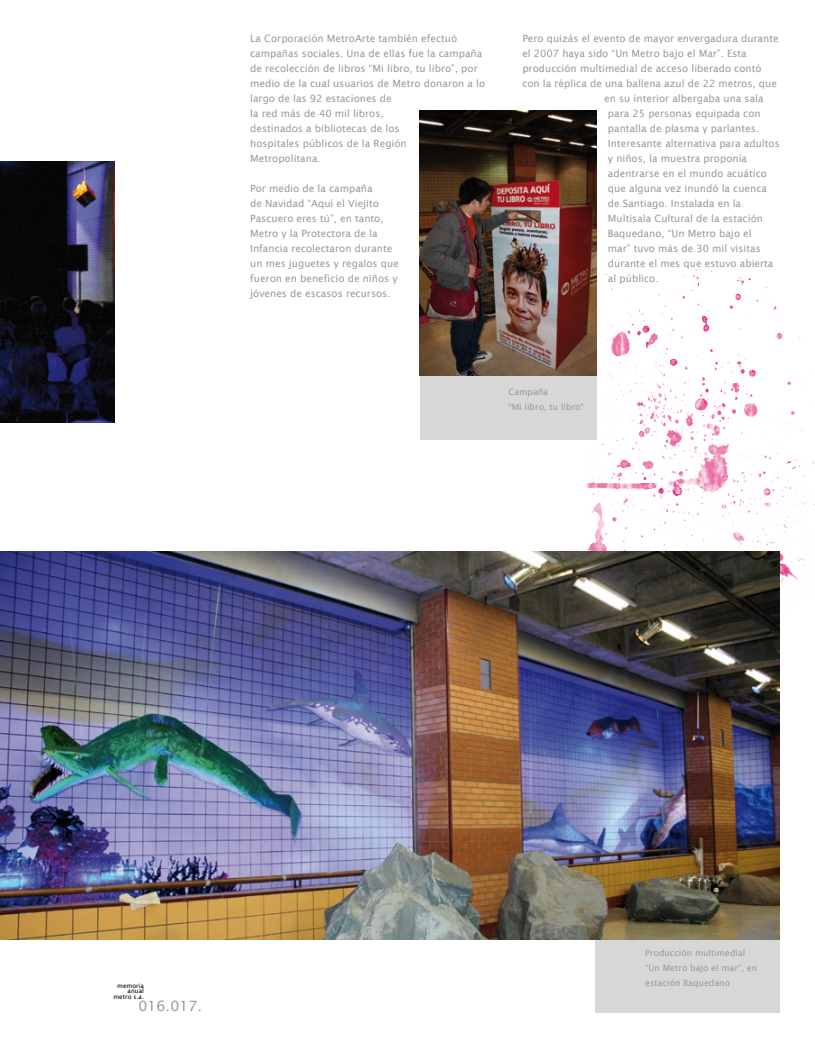
<style>
.page{position:relative;width:815px;height:1063px;background:#fff}
.page>*{position:absolute;margin:0;border:0;box-sizing:border-box;transform-origin:0 0}
.t1{font:14.25px "Lucida Sans";color:#9a9a9d}
.t2{font:10px/15px "Lucida Sans";color:#9a9a9d}
.t3{font:8.75px/15px "Lucida Sans";color:#9a9a9d}
.t4{font:6.25px/5.6px "Lucida Sans";color:#000;text-align:right}
</style>
<div class="page">
<div style="left:595px;top:940px;width:185px;height:73px;background:#d7d7d8"></div>
<img style="left:581px;top:266px;width:234px;height:342px">
<img style="left:0;top:161px;width:114px;height:262px">
<img style="left:0;top:552px;width:780px;height:388px">
<div style="left:420px;top:376px;width:176px;height:64px;background:#d7d7d8"></div>
<img style="left:420px;top:111px;width:176px;height:265px">
<p class="t2" style="left:250px;top:31px;width:237px">La Corporación MetroArte también efectuó campañas sociales. Una de ellas fue la campaña de recolección de libros “Mi libro, tu libro”, por medio de la cual usuarios de Metro donaron a lo largo de las 92 estaciones de<br>la red más de 40 mil libros,<br>destinados a bibliotecas de los<br>hospitales públicos de la Región<br>Metropolitana.</p>
<p class="t2" style="left:250px;top:181px;width:150px">Por medio de la campaña<br>de Navidad “Aquí el Viejito<br>Pascuero eres tú”, en tanto,<br>Metro y la Protectora de la<br>Infancia recolectaron durante un mes juguetes y regalos que fueron en beneficio de niños y jóvenes de escasos recursos.</p>
<p class="t2" style="left:522px;top:31px;width:258px">Pero quizás el evento de mayor envergadura durante</p>
<p class="t2" style="left:522px;top:46px;width:226px">el 2007 haya sido “Un Metro bajo el Mar”. Esta</p>
<p class="t2" style="left:522px;top:61px;width:241px">producción multimedial de acceso liberado contó</p>
<p class="t2" style="left:522px;top:76px;width:256px">con la réplica de una ballena azul de 22 metros, que</p>
<p class="t2" style="left:604px;top:91px;width:161px">en su interior albergaba una sala</p>
<p class="t2" style="left:608px;top:106px;width:154px">para 25 personas equipada con</p>
<p class="t2" style="left:608px;top:121px;width:153px">pantalla de plasma y parlantes.</p>
<p class="t2" style="left:608px;top:136px;width:173px">Interesante alternativa para adultos</p>
<p class="t2" style="left:608px;top:151px;width:141px">y niños, la muestra proponía</p>
<p class="t2" style="left:608px;top:166px;width:161px">adentrarse en el mundo acuático</p>
<p class="t2" style="left:608px;top:181px;width:161px">que alguna vez inundó la cuenca</p>
<p class="t2" style="left:608px;top:196px;width:135px">de Santiago. Instalada en la</p>
<p class="t2" style="left:608px;top:211px;width:157px">Multisala Cultural de la estación</p>
<p class="t2" style="left:608px;top:226px;width:145px">Baquedano, “Un Metro bajo el</p>
<p class="t2" style="left:608px;top:241px;width:154px">mar” tuvo más de 30 mil visitas</p>
<p class="t2" style="left:608px;top:256px;width:167px">durante el mes que estuvo abierta</p>
<p class="t2" style="left:608px;top:271px;width:52px">al público.</p>
<p class="t3" style="left:508px;top:384px;width:77px">Campaña<br>“Mi libro, tu libro“</p>
<p class="t4" style="left:113px;top:983px;width:32px">memoria anual metro s.a.</p>
<h1 class="t1" style="left:139px;top:998px;width:65px">016.017.</h1>
<p class="t3" style="left:645px;top:945px;width:113px">Producción multimedial “Un Metro bajo el mar“, en estación Baquedano</p>
</div>
